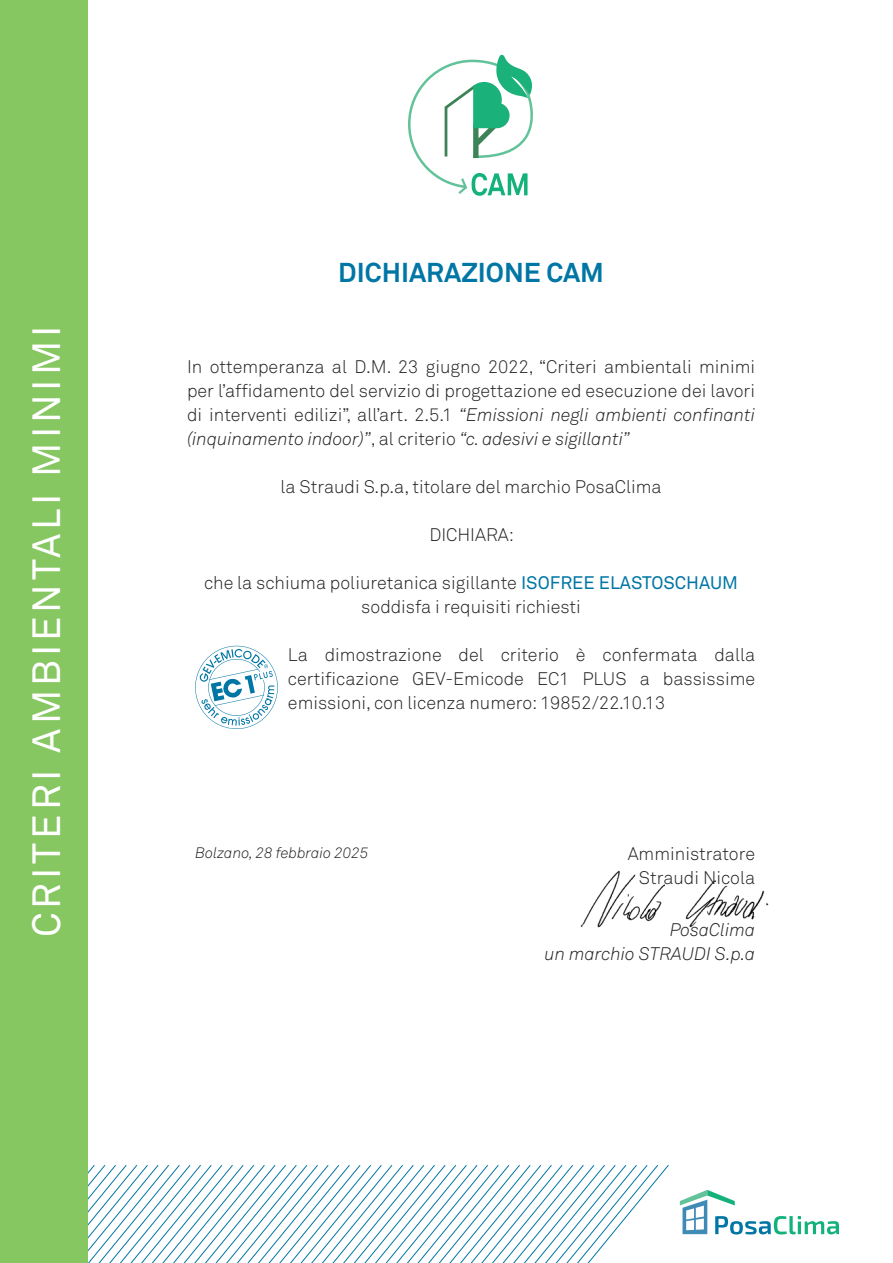
<style>
.page{position:relative;width:893px;height:1263px;background:#fff}
.page>*{position:absolute;margin:0;border:0;box-sizing:border-box;transform-origin:0 0}
.t1{font:39px "Akkurat";letter-spacing:.1em;color:#fff}
.t2{font:700 27px "Akkurat";color:#0076a5}
.t3{font:300 18px/24px "Akkurat";color:#231f20;text-align:justify}
.t4{font:italic 300 18px "Akkurat";color:#231f20}
.t5{font:italic 300 15px "Akkurat";color:#231f20}
.s1{font-style:italic}
.s2{font-weight:400;color:#0076a5}
</style>
<div class="page">
<svg style="left:107px;top:1165px;width:562px;height:98px"></svg>
<svg style="left:680px;top:1190px;width:159px;height:44px"></svg>
<svg style="left:408px;top:54px;width:125px;height:142px"></svg>
<img style="left:580px;top:870px;width:189px;height:58px">
<div style="left:0;top:0;width:87px;height:1263px;background:#87c762"></div>
<svg style="left:195px;top:645px;width:83px;height:84px"></svg>
<p class="t1" style="left:24px;top:937px;width:613px;rotate:-90deg">CRITERI AMBIENTALI MINIMI</p>
<p class="t2" style="left:338px;top:256px;width:267px">DICHIARAZIONE CAM</p>
<p class="t3" style="left:187px;top:355px;width:570px">In ottemperanza al D.M. 23 giugno 2022, “Criteri ambientali minimi per l’affidamento del servizio di progettazione ed esecuzione dei lavori di interventi edilizi”, all’art. 2.5.1 <span class="s1">“Emissioni negli ambienti confinanti (inquinamento indoor)”</span>, al criterio <span class="s1">“c. adesivi e sigillanti”</span></p>
<p class="t3" style="left:281px;top:475px;width:383px">la Straudi S.p.a, titolare del marchio PosaClima</p>
<p class="t3" style="left:429px;top:523px;width:86px">DICHIARA:</p>
<p class="t3" style="left:204px;top:571px;width:535px">che la schiuma poliuretanica sigillante <span class="s2">ISOFREE ELASTOSCHAUM</span></p>
<p class="t3" style="left:361px;top:595px;width:221px">soddisfa i requisiti richiesti</p>
<p class="t3" style="left:288px;top:643px;width:469px">La dimostrazione del criterio è confermata dalla certificazione GEV-Emicode EC1 PLUS a bassissime emissioni, con licenza numero: 19852/22.10.13</p>
<p class="t5" style="left:195px;top:844px;width:175px">Bolzano, 28 febbraio 2025</p>
<p class="t3" style="left:628px;top:842px;width:129px">Amministratore</p>
<p class="t3" style="left:639px;top:866px;width:118px">Straudi Nicola</p>
<p class="t4" style="left:670px;top:919px;width:87px">PosaClima</p>
<p class="t4" style="left:544px;top:943px;width:212px">un marchio STRAUDI S.p.a</p>
</div>
